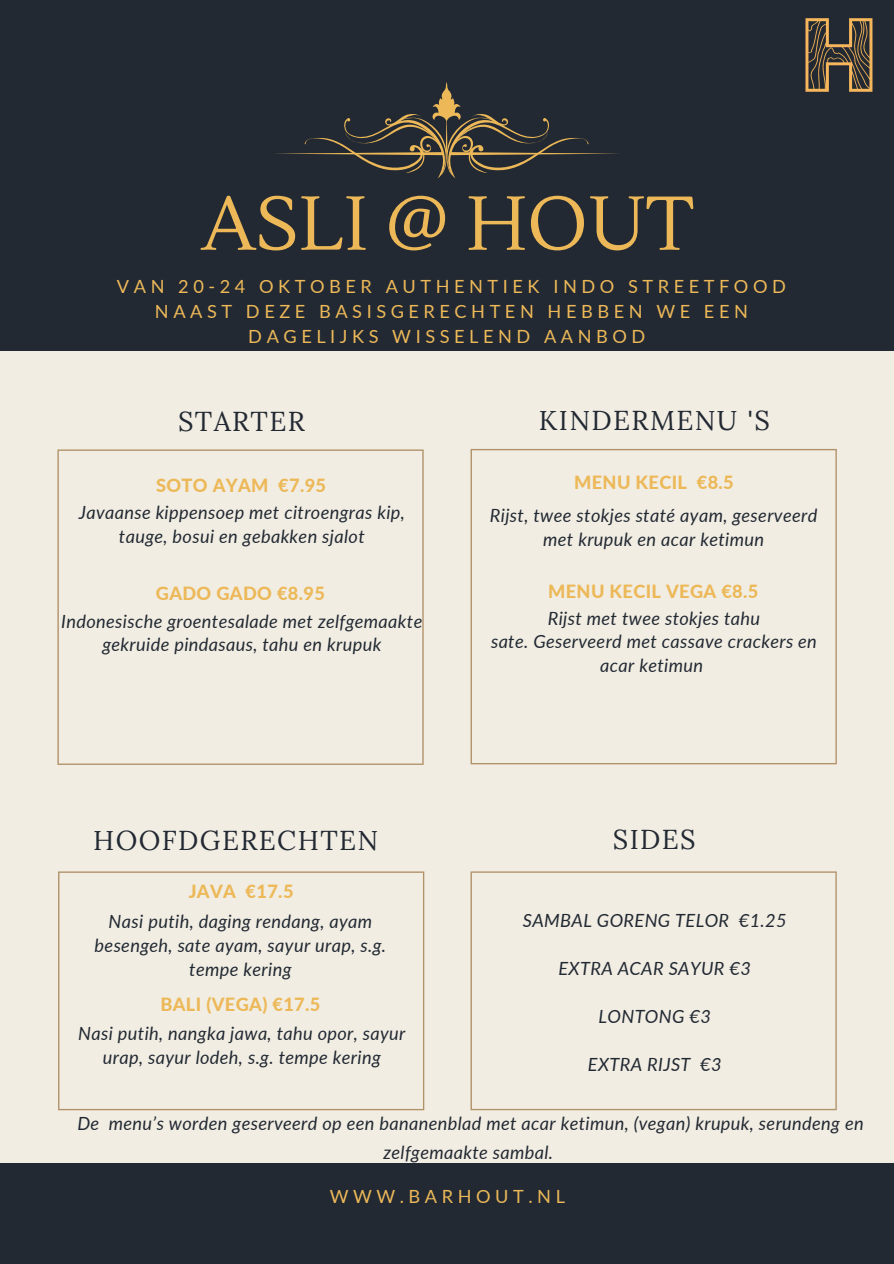
<style>
.page{position:relative;width:894px;height:1264px;background:#fff}
.page>*{position:absolute;margin:0;border:0;box-sizing:border-box;transform-origin:0 0}
.t1{font:75.75px "Lustria";color:#ecb858}
.t2{font:27.3px "Lora";letter-spacing:.05em;color:#222933}
.t3{font:italic 18.15px/23.7px "Lato";letter-spacing:.02em;color:#222933;text-align:center}
.t4{font:18.15px/24.8px "Lato";letter-spacing:.25em;color:#ecb858;text-align:center}
.t5{font:800 18.15px "Lato";letter-spacing:.02em;color:#ecb858}
</style>
<div class="page">
<div style="left:0;top:0;width:893px;height:1263px;background:#f1ede2"></div>
<div style="left:0;top:0;width:893px;height:351px;background:#222933"></div>
<svg style="left:275px;top:82px;width:344px;height:96px"></svg>
<div style="left:0;top:1163px;width:893px;height:100px;background:#222933"></div>
<svg style="left:57px;top:449px;width:366px;height:316px"></svg>
<svg style="left:470px;top:449px;width:366px;height:315px"></svg>
<svg style="left:58px;top:871px;width:366px;height:239px"></svg>
<svg style="left:470px;top:871px;width:366px;height:239px"></svg>
<img style="left:805px;top:18px;width:68px;height:74px">
<p class="t1" style="left:201px;top:177px;width:493px">ASLI @ HOUT</p>
<p class="t4" style="left:117px;top:274px;width:670px">VAN 20-24 OKTOBER AUTHENTIEK INDO STREETFOOD<br>NAAST DEZE BASISGERECHTEN HEBBEN WE EEN<br>DAGELIJKS WISSELEND AANBOD</p>
<p class="t2" style="left:178px;top:403px;width:128px">STARTER</p>
<p class="t5" style="left:156px;top:474px;width:171px">SOTO AYAM €7.95</p>
<p class="t3" style="left:79px;top:500px;width:327px">Javaanse kippensoep met citroengras kip, tauge, bosui en gebakken sjalot</p>
<p class="t5" style="left:156px;top:582px;width:171px">GADO GADO €8.95</p>
<p class="t3" style="left:61px;top:609px;width:362px">Indonesische groentesalade met zelfgemaakte gekruide pindasaus, tahu en krupuk</p>
<p class="t2" style="left:93px;top:822px;width:286px">HOOFDGERECHTEN</p>
<p class="t5" style="left:189px;top:879px;width:106px">JAVA €17.5</p>
<p class="t3" style="left:95px;top:908px;width:293px;line-height:24.2px">Nasi putih, daging rendang, ayam besengeh, sate ayam, sayur urap, s.g. tempe kering</p>
<p class="t5" style="left:160px;top:993px;width:161px">BALI (VEGA) €17.5</p>
<p class="t3" style="left:78px;top:1021px;width:329px">Nasi putih, nangka jawa, tahu opor, sayur urap, sayur lodeh, s.g. tempe kering</p>
<p class="t2" style="left:538px;top:402px;width:232px">KINDERMENU 'S</p>
<p class="t5" style="left:574px;top:471px;width:161px">MENU KECIL €8.5</p>
<p class="t3" style="left:490px;top:503px;width:329px;line-height:24.2px">Rijst, twee stokjes staté ayam, geserveerd met krupuk en acar ketimun</p>
<p class="t5" style="left:548px;top:580px;width:212px">MENU KECIL VEGA €8.5</p>
<p class="t3" style="left:547px;top:606px;width:214px">Rijst met twee stokjes tahu</p>
<p class="t3" style="left:491px;top:629px;width:327px">sate. Geserveerd met cassave crackers en acar ketimun</p>
<p class="t2" style="left:612px;top:821px;width:84px">SIDES</p>
<p class="t3" style="left:522px;top:907px;width:265px">SAMBAL GORENG TELOR €1.25</p>
<p class="t3" style="left:558px;top:955px;width:194px">EXTRA ACAR SAYUR €3</p>
<p class="t3" style="left:598px;top:1004px;width:114px">LONTONG €3</p>
<p class="t3" style="left:587px;top:1052px;width:135px">EXTRA RIJST €3</p>
<p class="t3" style="left:77px;top:1108px;width:787px;line-height:29.2px">De menu’s worden geserveerd op een bananenblad met acar ketimun, (vegan) krupuk, serundeng en zelfgemaakte sambal.</p>
<p class="t4" style="left:329px;top:1183px;width:237px">WWW.BARHOUT.NL</p>
</div>
